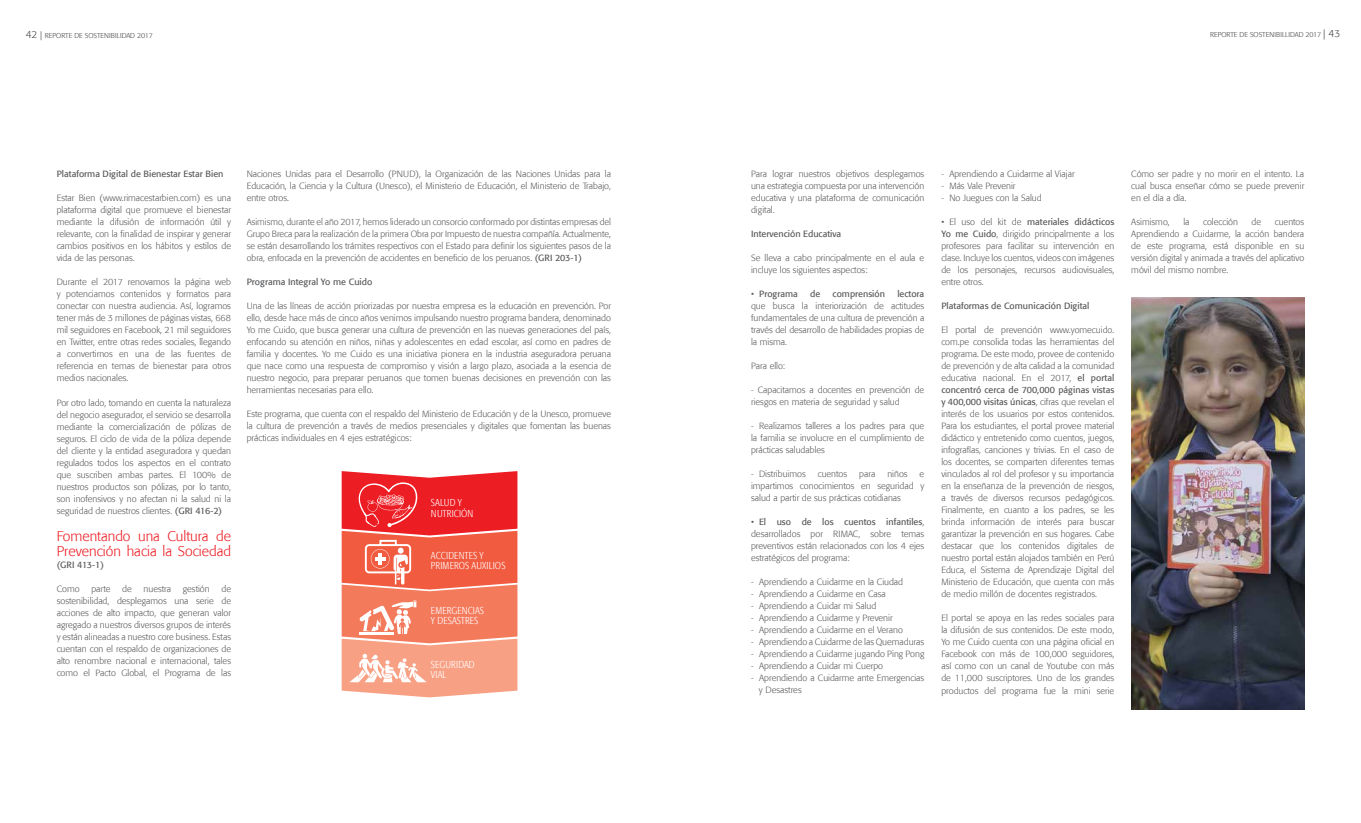
<style>
.page{position:relative;width:1361px;height:823px;background:#fff}
.page>*{position:absolute;margin:0;border:0;box-sizing:border-box;transform-origin:0 0}
.t1{font:300 14px/15px "Formata";color:#ed1d24}
.t2{font:300 condensed 10px/10px "Formata";letter-spacing:.01em;color:#fff}
.t3{font:300 9px/12px "Formata";color:#58595b;text-align:justify}
.t4{font:9px "Formata";color:#58595b}
.t5{font:300 7px "Formata";color:#414042}
.s1{font-size:10px}
.s2{font-size:9px}
.s3{font-size:10.1px}
.s4{font-weight:400}
.s5{font-weight:300}
</style>
<div class="page">
<img style="left:1131px;top:298px;width:173px;height:411px">
<svg style="left:342px;top:471px;width:175px;height:226px;background:#f37464"></svg>
<p class="t5" style="left:26px;top:31px;width:128px"><span class="s1">42</span> <span class="s2">|</span> REPORTE DE SOSTENIBILIDAD 2017</p>
<p class="t5" style="left:1210px;top:31px;width:132px">REPORTE DE SOSTENIBILLIDAD 2017 <span class="s3">| 43</span></p>
<p class="t4" style="left:57px;top:168px;width:168px">Plataforma Digital de Bienestar Estar Bien</p>
<p class="t3" style="left:57px;top:192px;width:176px">Estar Bien (www.rimacestarbien.com) es una plataforma digital que promueve el bienestar mediante la difusión de información útil y relevante, con la finalidad de inspirar y generar cambios positivos en los hábitos y estilos de vida de las personas.</p>
<p class="t3" style="left:57px;top:276px;width:176px">Durante el 2017 renovamos la página web y potenciamos contenidos y formatos para conectar con nuestra audiencia. Así, logramos tener más de 3 millones de páginas vistas, 668 mil seguidores en Facebook, 21 mil seguidores en Twitter, entre otras redes sociales, llegando a convertirnos en una de las fuentes de referencia en temas de bienestar para otros medios nacionales.</p>
<p class="t3" style="left:57px;top:396px;width:176px">Por otro lado, tomando en cuenta la naturaleza del negocio asegurador, el servicio se desarrolla mediante la comercialización de pólizas de seguros. El ciclo de vida de la póliza depende del cliente y la entidad aseguradora y quedan regulados todos los aspectos en el contrato que suscriben ambas partes. El 100% de nuestros productos son pólizas, por lo tanto, son inofensivos y no afectan ni la salud ni la seguridad de nuestros clientes. <span class="s4">(GRI 416-2)</span></p>
<h1 class="t1" style="left:57px;top:528px;width:176px">Fomentando una Cultura de<br>Prevención hacia la Sociedad</h1>
<p class="t4" style="left:57px;top:558px;width:49px">(GRI 413-1)</p>
<p class="t3" style="left:57px;top:582px;width:24px">Como</p>
<p class="t3" style="left:91px;top:582px;width:21px">parte</p>
<p class="t3" style="left:122px;top:582px;width:11px">de</p>
<p class="t3" style="left:144px;top:582px;width:29px">nuestra</p>
<p class="t3" style="left:183px;top:582px;width:28px">gestión</p>
<p class="t3" style="left:57px;top:582px;width:176px;text-indent:165px">de sostenibilidad, desplegamos una serie de acciones de alto impacto, que generan valor agregado a nuestros diversos grupos de interés y están alineadas a nuestro core business. Estas cuentan con el respaldo de organizaciones de alto renombre nacional e internacional, tales como el Pacto Global, el Programa de las</p>
<p class="t3" style="left:247px;top:168px;width:366px">Naciones Unidas para el Desarrollo (PNUD), la Organización de las Naciones Unidas para la Educación, la Ciencia y la Cultura (Unesco), el Ministerio de Educación, el Ministerio de Trabajo, entre otros.</p>
<p class="t3" style="left:247px;top:216px;width:366px">Asimismo, durante el año 2017, hemos liderado un consorcio conformado por distintas empresas del Grupo Breca para la realización de la primera Obra por Impuesto de nuestra compañía. Actualmente, se están desarrollando los trámites respectivos con el Estado para definir los siguientes pasos de la obra, enfocada en la prevención de accidentes en beneficio de los peruanos. <span class="s4">(GRI 203-1)</span></p>
<p class="t4" style="left:247px;top:276px;width:127px">Programa Integral Yo me Cuido</p>
<p class="t3" style="left:247px;top:300px;width:366px">Una de las líneas de acción priorizadas por nuestra empresa es la educación en prevención. Por ello, desde hace más de cinco años venimos impulsando nuestro programa bandera, denominado Yo me Cuido, que busca generar una cultura de prevención en las nuevas generaciones del país, enfocando su atención en niños, niñas y adolescentes en edad escolar, así como en padres de familia y docentes. Yo me Cuido es una iniciativa pionera en la industria aseguradora peruana que nace como una respuesta de compromiso y visión a largo plazo, asociada a la esencia de nuestro negocio, para preparar peruanos que tomen buenas decisiones en prevención con las herramientas necesarias para ello.</p>
<p class="t3" style="left:247px;top:408px;width:366px">Este programa, que cuenta con el respaldo del Ministerio de Educación y de la Unesco, promueve la cultura de prevención a través de medios presenciales y digitales que fomentan las buenas prácticas individuales en 4 ejes estratégicos:</p>
<p class="t2" style="left:431px;top:496px;width:44px;line-height:11px">SALUD Y<br>NUTRICIÓN</p>
<p class="t2" style="left:431px;top:550px;width:76px">ACCIDENTES Y<br>PRIMEROS AUXILIOS</p>
<p class="t2" style="left:431px;top:605px;width:55px">EMERGENCIAS<br>Y DESASTRES</p>
<p class="t2" style="left:431px;top:659px;width:45px">SEGURIDAD<br>VIAL</p>
<p class="t3" style="left:751px;top:167px;width:175px">Para lograr nuestros objetivos desplegamos una estrategia compuesta por una intervención educativa y una plataforma de comunicación digital.</p>
<p class="t4" style="left:751px;top:228px;width:92px">Intervención Educativa</p>
<p class="t3" style="left:751px;top:251px;width:175px">Se lleva a cabo principalmente en el aula e incluye los siguientes aspectos:</p>
<p class="t4" style="left:751px;top:288px;width:48px"><span class="s5">•</span> Programa</p>
<p class="t4" style="left:810px;top:288px;width:12px">de</p>
<p class="t4" style="left:832px;top:288px;width:54px">comprensión</p>
<p class="t4" style="left:897px;top:288px;width:29px">lectora</p>
<p class="t3" style="left:751px;top:299px;width:175px">que busca la interiorización de actitudes fundamentales de una cultura de prevención a través del desarrollo de habilidades propias de la misma.</p>
<p class="t3" style="left:751px;top:359px;width:36px">Para ello:</p>
<p class="t3" style="left:751px;top:383px;width:175px">- Capacitamos a docentes en prevención de riesgos en materia de seguridad y salud</p>
<p class="t3" style="left:751px;top:419px;width:175px">- Realizamos talleres a los padres para que la familia se involucre en el cumplimiento de prácticas saludables</p>
<p class="t3" style="left:751px;top:467px;width:56px">- Distribuimos</p>
<p class="t3" style="left:818px;top:467px;width:31px">cuentos</p>
<p class="t3" style="left:859px;top:467px;width:18px">para</p>
<p class="t3" style="left:887px;top:467px;width:22px">niños</p>
<p class="t3" style="left:751px;top:467px;width:175px;text-indent:168px">e impartimos conocimientos en seguridad y salud a partir de sus prácticas cotidianas</p>
<p class="t3" style="left:751px;top:515px;width:175px">• <span class="s4">El uso de los cuentos infantiles</span>, desarrollados por RIMAC, sobre temas preventivos están relacionados con los 4 ejes estratégicos del programa:</p>
<p class="t3" style="left:751px;top:575px;width:154px">- Aprendiendo a Cuidarme en la Ciudad</p>
<p class="t3" style="left:751px;top:587px;width:136px">- Aprendiendo a Cuidarme en Casa</p>
<p class="t3" style="left:751px;top:599px;width:127px">- Aprendiendo a Cuidar mi Salud</p>
<p class="t3" style="left:751px;top:611px;width:143px">- Aprendiendo a Cuidarme y Prevenir</p>
<p class="t3" style="left:751px;top:623px;width:153px">- Aprendiendo a Cuidarme en el Verano</p>
<p class="t3" style="left:751px;top:635px;width:175px">- Aprendiendo a Cuidarme de las Quemaduras</p>
<p class="t3" style="left:751px;top:647px;width:175px">- Aprendiendo a Cuidarme jugando Ping Pong</p>
<p class="t3" style="left:751px;top:659px;width:133px">- Aprendiendo a Cuidar mi Cuerpo</p>
<p class="t3" style="left:759px;top:671px;width:167px;text-indent:-8px">- Aprendiendo a Cuidarme ante Emergencias y Desastres</p>
<p class="t3" style="left:941px;top:168px;width:135px">- Aprendiendo a Cuidarme al Viajar</p>
<p class="t3" style="left:941px;top:180px;width:76px">- Más Vale Prevenir</p>
<p class="t3" style="left:941px;top:192px;width:102px">- No Juegues con la Salud</p>
<p class="t3" style="left:941px;top:216px;width:174px">• El uso del kit de <span class="s4">materiales didácticos Yo me Cuido</span>, dirigido principalmente a los profesores para facilitar su intervención en clase. Incluye los cuentos, videos con imágenes de los personajes, recursos audiovisuales, entre otros.</p>
<p class="t4" style="left:941px;top:300px;width:150px">Plataformas de Comunicación Digital</p>
<p class="t3" style="left:941px;top:324px;width:174px">El portal de prevención www.yomecuido. com.pe consolida todas las herramientas del programa. De este modo, provee de contenido de prevención y de alta calidad a la comunidad educativa nacional. En el 2017, <span class="s4">el portal concentró cerca de 700,000 páginas vistas y 400,000 visitas únicas</span>, cifras que revelan el interés de los usuarios por estos contenidos.<br>Para los estudiantes, el portal provee material didáctico y entretenido como cuentos, juegos, infografías, canciones y trivias. En el caso de los docentes, se comparten diferentes temas vinculados al rol del profesor y su importancia en la enseñanza de la prevención de riesgos, a través de diversos recursos pedagógicos.<br>Finalmente, en cuanto a los padres, se les brinda información de interés para buscar garantizar la prevención en sus hogares. Cabe destacar que los contenidos digitales de nuestro portal están alojados también en Perú Educa, el Sistema de Aprendizaje Digital del Ministerio de Educación, que cuenta con más de medio millón de docentes registrados.</p>
<p class="t3" style="left:941px;top:612px;width:174px">El portal se apoya en las redes sociales para la difusión de sus contenidos. De este modo, Yo me Cuido cuenta con una página oficial en Facebook con más de 100,000 seguidores, así como con un canal de Youtube con más de 11,000 suscriptores. Uno de los grandes productos del programa fue la mini serie</p>
<p class="t3" style="left:1131px;top:168px;width:174px">Cómo ser padre y no morir en el intento. La cual busca enseñar cómo se puede prevenir en el día a día.</p>
<p class="t3" style="left:1131px;top:216px;width:40px">Asimismo,</p>
<p class="t3" style="left:1183px;top:216px;width:8px">la</p>
<p class="t3" style="left:1203px;top:216px;width:36px">colección</p>
<p class="t3" style="left:1251px;top:216px;width:11px">de</p>
<p class="t3" style="left:1131px;top:216px;width:174px;text-indent:143px">cuentos Aprendiendo a Cuidarme, la acción bandera de este programa, está disponible en su versión digital y animada a través del aplicativo móvil del mismo nombre.</p>
</div>
